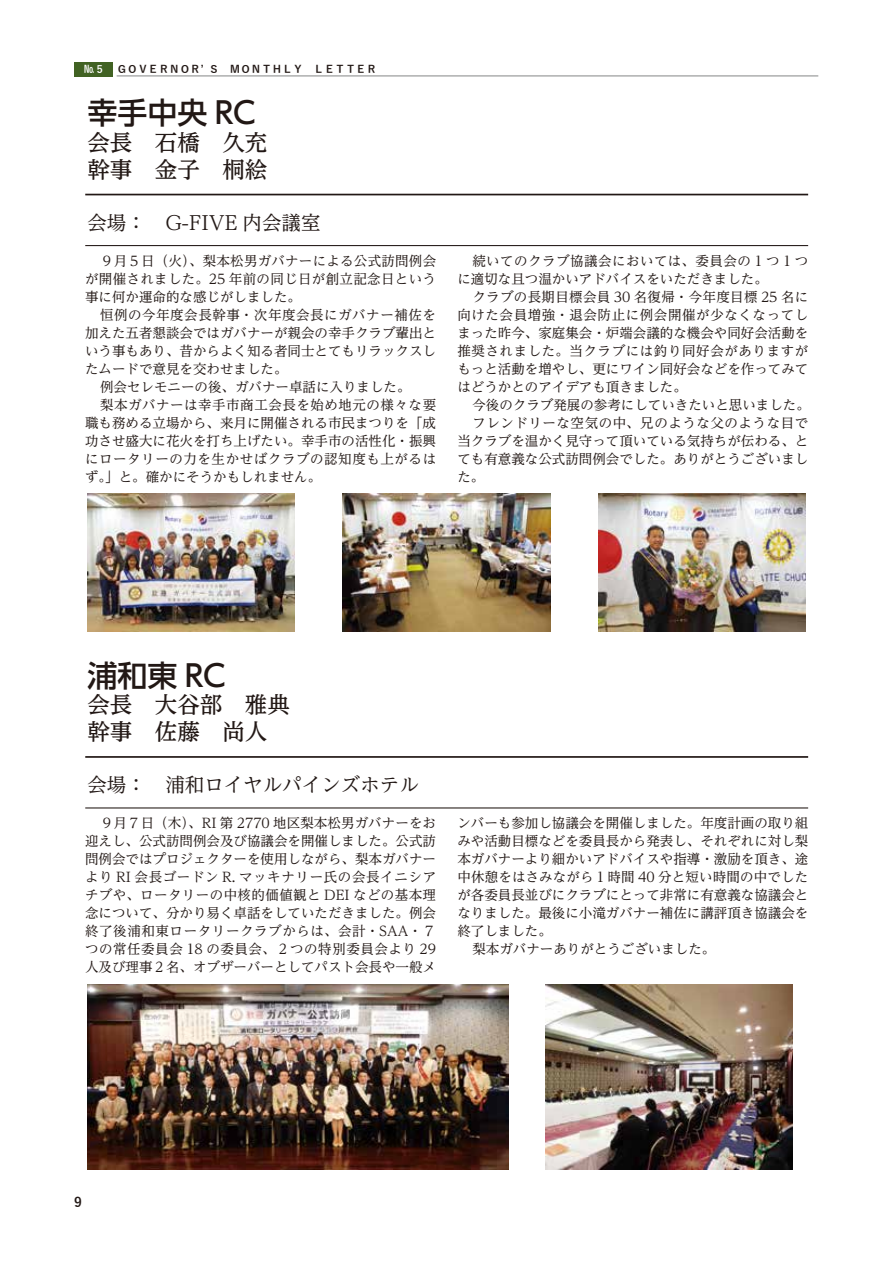
<style>
.page{position:relative;width:893px;height:1263px;background:#fff}
.page>*{position:absolute;margin:0;border:0;box-sizing:border-box;transform-origin:0 0}
.t1{font:500 30px "UD Shin Go NT Pro";color:#221815}
.t2{font:500 22.5px/27px "UD Reimin Pro";color:#221815}
.t3{font:19.5px "UD Reimin Pro";color:#221815}
.t4{font:13.5px/18px "UD Reimin Pro";color:#221815;text-align:justify}
.t5{font:13.5px "UD Reimin Pro";letter-spacing:.04em;color:#221815}
.t6{font:700 13.5px "Yu Gothic";color:#221815}
.t7{font:700 10.5px "Yu Gothic";color:#221815}
.t8{font:700 10.5px "Yu Gothic";color:#fff}
</style>
<div class="page">
<div style="left:74px;top:62px;width:38px;height:15px;background:#416223"></div>
<hr style="left:117px;top:75px;width:701px;height:2px;background:#9fa0a0">
<hr style="left:85px;top:194px;width:723px;height:1px;background:#221815">
<hr style="left:85px;top:245px;width:723px;height:1px;background:#221815">
<hr style="left:85px;top:756px;width:723px;height:2px;background:#221815">
<hr style="left:85px;top:807px;width:723px;height:1px;background:#221815">
<img style="left:87px;top:493px;width:207px;height:138px">
<img style="left:343px;top:493px;width:207px;height:138px">
<img style="left:598px;top:493px;width:208px;height:138px">
<img style="left:87px;top:985px;width:422px;height:184px">
<img style="left:545px;top:984px;width:247px;height:185px">
<p class="t8" style="left:84px;top:63px;width:21px">№5</p>
<p class="t7" style="left:117px;top:63px;width:262px">ＧＯＶＥＲＮＯＲ’ Ｓ　ＭＯＮＴＨＬＹ　ＬＥＴＴＥＲ</p>
<h1 class="t1" style="left:87px;top:89px;width:170px">幸手中央 RC</h1>
<h2 class="t2" style="left:87px;top:128px;width:181px">会長　石橋　久充幹事　金子　桐絵</h2>
<h3 class="t3" style="left:87px;top:206px;width:235px">会場：　G-FIVE 内会議室</h3>
<p class="t4" style="left:85px;top:251px;width:353px;text-indent:15px">９月５日（火）、梨本松男ガバナーによる公式訪問例会が開催されました。25 年前の同じ日が創立記念日という事に何か運命的な感じがしました。</p>
<p class="t5" style="left:100px;top:304px;width:337px">恒例の今年度会長幹事・次年度会長にガバナー補佐を</p>
<p class="t4" style="left:85px;top:323px;width:352px">加えた五者懇談会ではガバナーが親会の幸手クラブ輩出と</p>
<p class="t4" style="left:85px;top:341px;width:352px">いう事もあり、昔からよく知る者同士とてもリラックスし</p>
<p class="t4" style="left:85px;top:359px;width:204px">たムードで意見を交わせました。</p>
<p class="t4" style="left:100px;top:377px;width:312px">例会セレモニーの後、ガバナー卓話に入りました。</p>
<p class="t5" style="left:100px;top:394px;width:338px">梨本ガバナーは幸手市商工会長を始め地元の様々な要</p>
<p class="t4" style="left:85px;top:413px;width:352px">職も務める立場から、来月に開催される市民まつりを「成</p>
<p class="t4" style="left:85px;top:431px;width:352px">功させ盛大に花火を打ち上げたい。幸手市の活性化・振興</p>
<p class="t5" style="left:85px;top:448px;width:353px">にロータリーの力を生かせばクラブの認知度も上がるは</p>
<p class="t4" style="left:85px;top:467px;width:238px">ず。」と。確かにそうかもしれません。</p>
<p class="t4" style="left:457px;top:251px;width:352px;text-indent:15px">続いてのクラブ協議会においては、委員会の 1 つ 1 つに適切な且つ温かいアドバイスをいただきました。</p>
<p class="t4" style="left:457px;top:287px;width:352px;text-indent:15px">クラブの長期目標会員 30 名復帰・今年度目標 25 名に向けた会員増強・退会防止に例会開催が少なくなってしまった昨今、家庭集会・炉端会議的な機会や同好会活動を推奨されました。当クラブには釣り同好会がありますがもっと活動を増やし、更にワイン同好会などを作ってみてはどうかとのアイデアも頂きました。</p>
<p class="t4" style="left:472px;top:395px;width:339px">今後のクラブ発展の参考にしていきたいと思いました。</p>
<p class="t5" style="left:472px;top:412px;width:337px">フレンドリーな空気の中、兄のような父のような目で</p>
<p class="t4" style="left:457px;top:431px;width:352px">当クラブを温かく見守って頂いている気持ちが伝わる、と</p>
<p class="t4" style="left:457px;top:449px;width:352px">ても有意義な公式訪問例会でした。ありがとうございまし</p>
<p class="t4" style="left:457px;top:467px;width:28px">た。</p>
<h1 class="t1" style="left:87px;top:651px;width:140px">浦和東 RC</h1>
<h2 class="t2" style="left:87px;top:691px;width:204px">会長　大谷部　雅典幹事　佐藤　尚人</h2>
<h3 class="t3" style="left:87px;top:769px;width:333px">会場：　浦和ロイヤルパインズホテル</h3>
<p class="t4" style="left:85px;top:814px;width:353px;text-indent:15px">９月７日（木）、RI 第 2770 地区梨本松男ガバナーをお迎えし、公式訪問例会及び協議会を開催しました。公式訪問例会ではプロジェクターを使用しながら、梨本ガバナーより RI 会長ゴードン R. マッキナリー氏の会長イニシアチブや、ロータリーの中核的価値観と DEI などの基本理念について、分かり易く卓話をしていただきました。例会終了後浦和東ロータリークラブからは、会計・SAA・７つの常任委員会 18 の委員会、２つの特別委員会より 29人及び理事２名、オブザーバーとしてパスト会長や一般メ</p>
<p class="t4" style="left:457px;top:814px;width:352px">ンバーも参加し協議会を開催しました。年度計画の取り組</p>
<p class="t4" style="left:457px;top:832px;width:352px">みや活動目標などを委員長から発表し、それぞれに対し梨</p>
<p class="t4" style="left:457px;top:850px;width:352px">本ガバナーより細かいアドバイスや指導・激励を頂き、途</p>
<p class="t4" style="left:457px;top:868px;width:352px">中休憩をはさみながら１時間 40 分と短い時間の中でした</p>
<p class="t4" style="left:457px;top:886px;width:352px">が各委員長並びにクラブにとって非常に有意義な協議会と</p>
<p class="t4" style="left:457px;top:904px;width:352px">なりました。最後に小滝ガバナー補佐に講評頂き協議会を</p>
<p class="t4" style="left:457px;top:922px;width:96px">終了しました。</p>
<p class="t4" style="left:472px;top:940px;width:244px">梨本ガバナーありがとうございました。</p>
<p class="t6" style="left:74px;top:1194px;width:9px">9</p>
</div>
